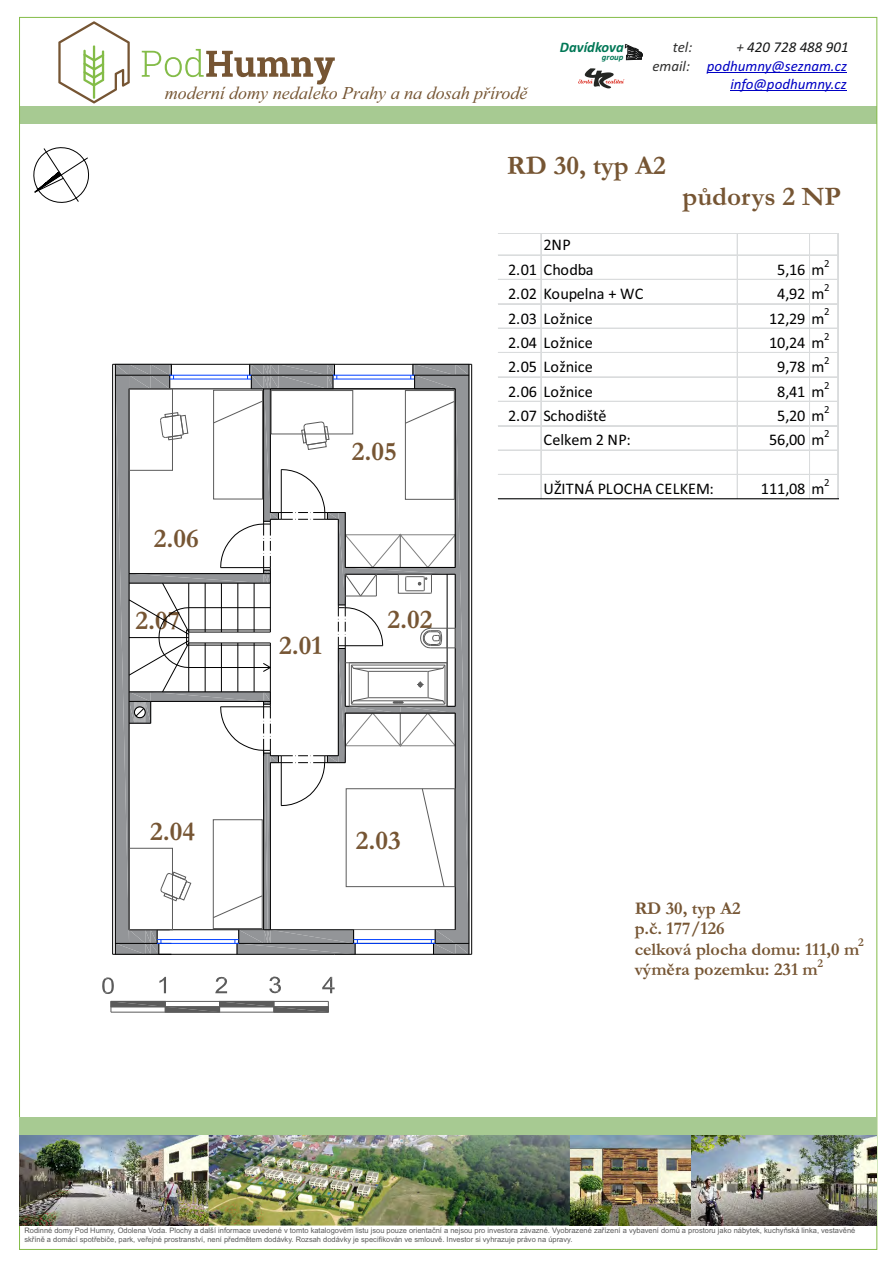
<style>
.page{position:relative;width:893px;height:1263px;background:#fff}
.page>*{position:absolute;margin:0;border:0;box-sizing:border-box;transform-origin:0 0}
.t1{font:700 27px "Garamond";color:#765533}
.t2{font:700 18px/20.2px "Garamond";color:#765533}
.t3{font:italic 18px "Times New Roman";color:#765533}
.t4{font:16.2px/24.5px "Calibri";letter-spacing:-.005em;color:#000}
.t5{font:16.2px "Calibri";letter-spacing:.015em;color:#000}
.t6{font:italic 15px/18.3px "Calibri";color:#0000c4;text-align:right}
.t7{font:italic 15px "Calibri";color:#313130}
.t8{font:italic 700 14.55px "Calibri";color:#007756}
.t9{font:700 12px "Garamond";color:#765533}
.t10{font:10.8px "Calibri";color:#000}
.t11{font:italic 700 8.7px "Calibri";color:#007756}
.t12{font:7.5px/8.4px "Arial";color:#5a5a5a}
.s1{color:#313130}
.s2{color:#151616}
</style>
<div class="page">
<svg style="left:625px;top:44px;width:18px;height:16px"></svg>
<div style="left:20px;top:107px;width:857px;height:17px;background:#a7ca92"></div>
<svg style="left:142px;top:49px;width:193px;height:36px"></svg>
<svg style="left:58px;top:21px;width:72px;height:82px"></svg>
<svg style="left:578px;top:68px;width:46px;height:20px"></svg>
<svg style="left:33px;top:147px;width:56px;height:56px"></svg>
<hr style="left:541px;top:233px;width:1px;height:267px;background:#dadcdd">
<hr style="left:540px;top:233px;width:1px;height:267px;background:#dadcdd">
<hr style="left:737px;top:233px;width:1px;height:267px;background:#dadcdd">
<hr style="left:809px;top:233px;width:1px;height:267px;background:#dadcdd">
<hr style="left:838px;top:233px;width:1px;height:267px;background:#dadcdd">
<hr style="left:837px;top:233px;width:1px;height:267px;background:#dadcdd">
<hr style="left:498px;top:233px;width:340px;height:1px;background:#dadcdd">
<hr style="left:498px;top:255px;width:340px;height:1px;background:#dadcdd">
<hr style="left:498px;top:279px;width:340px;height:1px;background:#dadcdd">
<hr style="left:498px;top:304px;width:340px;height:1px;background:#dadcdd">
<hr style="left:498px;top:303px;width:340px;height:1px;background:#dadcdd">
<hr style="left:498px;top:328px;width:340px;height:1px;background:#dadcdd">
<hr style="left:498px;top:352px;width:340px;height:1px;background:#dadcdd">
<hr style="left:498px;top:377px;width:340px;height:1px;background:#dadcdd">
<hr style="left:498px;top:376px;width:340px;height:1px;background:#dadcdd">
<hr style="left:498px;top:401px;width:340px;height:1px;background:#dadcdd">
<hr style="left:498px;top:426px;width:340px;height:1px;background:#dadcdd">
<hr style="left:498px;top:425px;width:340px;height:1px;background:#dadcdd">
<hr style="left:498px;top:450px;width:340px;height:1px;background:#dadcdd">
<hr style="left:498px;top:474px;width:340px;height:1px;background:#dadcdd">
<hr style="left:498px;top:499px;width:340px;height:1px;background:#dadcdd">
<hr style="left:498px;top:498px;width:340px;height:1px;background:#000">
<svg style="left:322px;top:977px;width:13px;height:16px"></svg>
<svg style="left:269px;top:976px;width:12px;height:17px"></svg>
<svg style="left:215px;top:977px;width:12px;height:16px"></svg>
<svg style="left:159px;top:977px;width:7px;height:16px"></svg>
<svg style="left:102px;top:977px;width:12px;height:17px"></svg>
<hr style="left:274px;top:1012px;width:54px;height:1px;background:#5b5b5b">
<hr style="left:220px;top:1012px;width:54px;height:1px;background:#5b5b5b">
<hr style="left:165px;top:1012px;width:55px;height:1px;background:#5b5b5b">
<hr style="left:111px;top:1012px;width:54px;height:1px;background:#5b5b5b">
<svg style="left:111px;top:1001px;width:218px;height:11px"></svg>
<hr style="left:165px;top:1001px;width:55px;height:1px;background:#5b5b5b">
<img style="left:20px;top:1135px;width:857px;height:90px">
<div style="left:20px;top:1117px;width:857px;height:18px;background:#a7ca92"></div>
<hr style="left:707px;top:72px;width:140px;height:1px;background:#0000c4">
<hr style="left:730px;top:90px;width:117px;height:1px;background:#0000c4">
<hr style="left:112px;top:364px;width:1px;height:590px;background:#000">
<hr style="left:113px;top:364px;width:58px;height:1px;background:#000">
<hr style="left:469px;top:364px;width:1px;height:590px;background:#000">
<hr style="left:471px;top:364px;width:1px;height:590px;background:#000">
<hr style="left:237px;top:954px;width:97px;height:1px;background:#000">
<hr style="left:113px;top:954px;width:58px;height:1px;background:#000">
<hr style="left:334px;top:364px;width:138px;height:1px;background:#000">
<hr style="left:159px;top:954px;width:78px;height:1px;background:#000">
<hr style="left:334px;top:954px;width:138px;height:1px;background:#000">
<svg style="left:115px;top:364px;width:354px;height:590px"></svg>
<h2 class="t3" style="left:165px;top:87px;width:364px">moderní domy nedaleko Prahy a na dosah přírodě</h2>
<h3 class="t8" style="left:560px;top:41px;width:65px">Davídkova</h3>
<p class="t11" style="left:602px;top:53px;width:23px">group</p>
<h3 class="t7" style="left:673px;top:41px;width:21px">tel:</h3>
<h3 class="t6" style="left:652px;top:39px;width:198px"><span class="s1">+</span> <span class="s2">420 728 488 901<br></span><span class="s1">email:</span> podhumny@seznam.cz info@podhumny.cz</h3>
<h1 class="t1" style="left:507px;top:157px;width:160px">RD 30, typ A2</h1>
<h3 class="t4" style="left:508px;top:234px;width:87px;text-indent:35px">2NP<br>2.01 Chodba</h3>
<h1 class="t1" style="left:682px;top:187px;width:160px">půdorys 2 NP</h1>
<h3 class="t10" style="left:824px;top:258px;width:7px">2</h3>
<h3 class="t4" style="left:777px;top:258px;width:49px">5,16 m</h3>
<h3 class="t10" style="left:824px;top:283px;width:7px">2</h3>
<h3 class="t4" style="left:508px;top:283px;width:137px">2.02 Koupelna + WC</h3>
<h3 class="t4" style="left:777px;top:283px;width:49px">4,92 m</h3>
<h3 class="t10" style="left:824px;top:307px;width:7px">2</h3>
<h3 class="t4" style="left:508px;top:307px;width:86px">2.03 Ložnice</h3>
<h3 class="t4" style="left:769px;top:307px;width:57px">12,29 m</h3>
<h3 class="t10" style="left:824px;top:332px;width:7px">2</h3>
<h3 class="t4" style="left:508px;top:332px;width:86px">2.04 Ložnice</h3>
<h3 class="t4" style="left:769px;top:332px;width:57px">10,24 m</h3>
<h3 class="t10" style="left:824px;top:356px;width:7px">2</h3>
<h3 class="t4" style="left:508px;top:356px;width:86px">2.05 Ložnice</h3>
<h3 class="t4" style="left:777px;top:356px;width:49px">9,78 m</h3>
<h3 class="t10" style="left:824px;top:380px;width:7px">2</h3>
<h3 class="t4" style="left:508px;top:380px;width:86px">2.06 Ložnice</h3>
<h3 class="t4" style="left:777px;top:380px;width:49px">8,41 m</h3>
<h1 class="t1" style="left:154px;top:530px;width:47px">2.06</h1>
<h1 class="t1" style="left:352px;top:442px;width:47px">2.05</h1>
<h1 class="t1" style="left:135px;top:612px;width:47px">2.07</h1>
<h1 class="t1" style="left:387px;top:610px;width:47px">2.02</h1>
<h1 class="t1" style="left:150px;top:822px;width:47px">2.04</h1>
<h1 class="t1" style="left:279px;top:636px;width:45px">2.01</h1>
<h1 class="t1" style="left:356px;top:831px;width:47px">2.03</h1>
<h3 class="t10" style="left:824px;top:405px;width:7px">2</h3>
<h3 class="t4" style="left:508px;top:405px;width:100px">2.07 Schodiště</h3>
<h3 class="t4" style="left:777px;top:405px;width:49px">5,20 m</h3>
<h3 class="t10" style="left:824px;top:429px;width:7px">2</h3>
<h3 class="t4" style="left:543px;top:429px;width:89px">Celkem 2 NP:</h3>
<h3 class="t4" style="left:769px;top:429px;width:57px">56,00 m</h3>
<h3 class="t10" style="left:824px;top:478px;width:7px">2</h3>
<h3 class="t5" style="left:543px;top:482px;width:172px">UŽITNÁ PLOCHA CELKEM:</h3>
<h3 class="t4" style="left:761px;top:478px;width:65px">111,08 m</h3>
<h2 class="t2" style="left:635px;top:900px;width:226px">RD 30, typ A2<br>p.č. 177/126<br>celková plocha domu: 111,0 m výměra pozemku: 231 m</h2>
<h3 class="t9" style="left:858px;top:938px;width:7px">2</h3>
<h3 class="t9" style="left:818px;top:959px;width:7px">2</h3>
<p class="t12" style="left:24px;top:1227px;width:832px">Rodinné domy Pod Humny, Odolena Voda. Plochy a další informace uvedené v tomto katalogovém listu jsou pouze orientační a nejsou pro investora závazné. Vyobrazené zařízení a vybavení domů a prostoru jako nábytek, kuchyňská linka, vestavěné skříně a domácí spotřebiče, park, veřejné prostranství, není předmětem dodávky. Rozsah dodávky je specifikován ve smlouvě. Investor si vyhrazuje právo na úpravy.</p>
</div>
